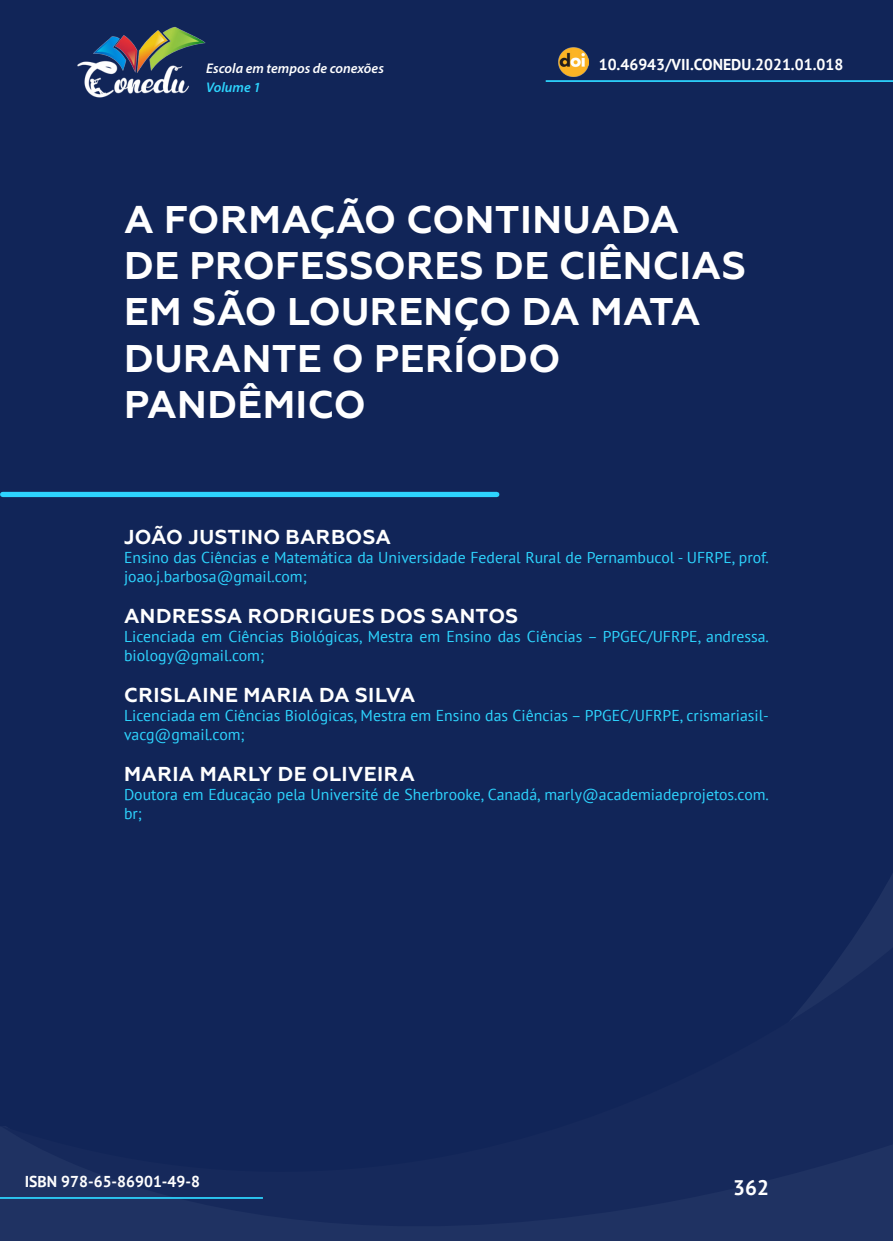
<style>
.page{position:relative;width:893px;height:1241px;background:#fff}
.page>*{position:absolute;margin:0;border:0;box-sizing:border-box;transform-origin:0 0}
._0_TÍTULO{font:700 38.5px/46.2px "Geometria";letter-spacing:.01em;color:#fff}
.t1{font:700 21px "PT Sans";color:#fff}
._1_AUTOR{font:700 20.12px "Geometria";letter-spacing:.02em;color:#fff}
._2_FORMACAO{font:15.75px/18.9px "PT Sans";color:#2dd4fe}
.t2{font:700 15.75px "PT Sans";color:#fff}
.t3{font:italic 600 14px "Myriad Pro";color:#fff}
.t4{font:italic 600 14px "Myriad Pro";color:#2dd4fe}
</style>
<div class="page">
<div style="left:0;top:0;width:893px;height:1240px;background:#112558"></div>
<svg style="left:847px;top:874px;width:46px;height:73px"></svg>
<svg style="left:0;top:947px;width:893px;height:293px"></svg>
<hr style="left:0;top:1196px;width:263px;height:2px;background:#2dd4fe">
<div style="left:3px;top:492px;width:494px;height:5px;background:#2dd4fe"></div>
<hr style="left:546px;top:80px;width:347px;height:2px;background:#2dd4fe">
<img style="left:559px;top:47px;width:30px;height:30px">
<img style="left:77px;top:27px;width:129px;height:71px">
<p class="t3" style="left:206px;top:59px;width:179px">Escola em tempos de conexões</p>
<p class="t2" style="left:599px;top:54px;width:246px">10.46943/VII.CONEDU.2021.01.018</p>
<p class="t4" style="left:206px;top:78px;width:56px">Volume 1</p>
<p class="_0_TÍTULO" style="left:124px;top:197px;width:623px">A FORMAÇÃO CONTINUADA<br>DE PROFESSORES DE CIÊNCIAS<br>EM SÃO LOURENÇO DA MATA<br>DURANTE O PERÍODO<br>PANDÊMICO</p>
<p class="_1_AUTOR" style="left:124px;top:525px;width:268px">JOÃO JUSTINO BARBOSA</p>
<p class="_2_FORMACAO" style="left:124px;top:548px;width:646px">Ensino das Ciências e Matemática da Universidade Federal Rural de Pernambucol - UFRPE, prof. joao.j.barbosa@gmail.com;</p>
<p class="_1_AUTOR" style="left:124px;top:604px;width:396px">ANDRESSA RODRIGUES DOS SANTOS</p>
<p class="_2_FORMACAO" style="left:124px;top:626px;width:646px">Licenciada em Ciências Biológicas, Mestra em Ensino das Ciências – PPGEC/UFRPE, andressa. biology@gmail.com;</p>
<p class="_1_AUTOR" style="left:124px;top:683px;width:293px">CRISLAINE MARIA DA SILVA</p>
<p class="_2_FORMACAO" style="left:124px;top:705px;width:646px">Licenciada em Ciências Biológicas, Mestra em Ensino das Ciências – PPGEC/UFRPE, crismariasil&shy;vacg@gmail.com;</p>
<p class="_1_AUTOR" style="left:124px;top:761px;width:293px">MARIA MARLY DE OLIVEIRA</p>
<p class="_2_FORMACAO" style="left:124px;top:784px;width:646px">Doutora em Educação pela Université de Sherbrooke, Canadá, marly@academiadeprojetos.com. br;</p>
<p class="t2" style="left:25px;top:1170px;width:177px">ISBN 978-65-86901-49-8</p>
<p class="t1" style="left:733px;top:1173px;width:37px">362</p>
</div>
